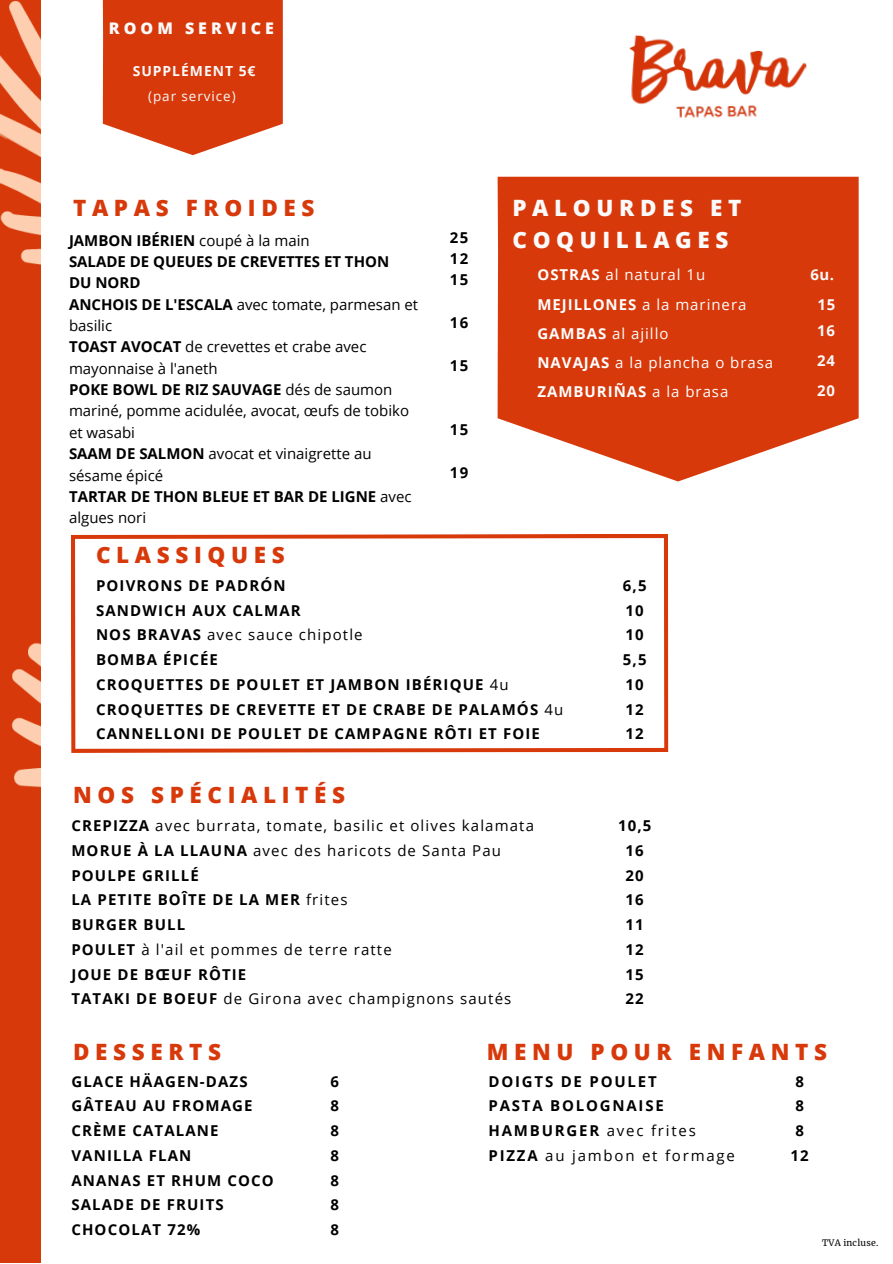
<style>
.page{position:relative;width:893px;height:1264px;background:#fff}
.page>*{position:absolute;margin:0;border:0;box-sizing:border-box;transform-origin:0 0}
.t1{font:800 22.5px "Open Sans";letter-spacing:.25em;color:#d7390b}
.t2{font:800 22.5px/31.5px "Open Sans";letter-spacing:.25em;color:#fafafa}
.t3{font:800 16.05px "Open Sans";letter-spacing:.25em;color:#fafafa}
.t4{font:700 15px/24.8px "Open Sans";letter-spacing:.075em;color:#000}
.t5{font:15px/21.3px "Open Sans";color:#000}
.t6{font:15px/24.8px "Open Sans";letter-spacing:.075em;color:#000}
.t7{font:15px/29.2px "Open Sans";letter-spacing:.065em;color:#fff}
.t8{font:700 15px/24.8px "Open Sans";letter-spacing:.12em;color:#000}
.t9{font:700 15px/29.8px "Open Sans";letter-spacing:.05em;color:#fafafa;text-align:center}
.t10{font:700 13.95px "Open Sans";letter-spacing:.07em;color:#fafafa}
.t11{font:13.5px "Open Sans";letter-spacing:.07em;color:#fafafa}
.t12{font:8.85px "Merriweather";letter-spacing:.025em;color:#000}
.s1{font-weight:700}
.s2{font-weight:400}
</style>
<div class="page">
<img style="left:0;top:0;width:41px;height:1262px">
<img style="left:629px;top:35px;width:178px;height:83px">
<svg style="left:497px;top:177px;width:361px;height:304px;background:#db4d24"></svg>
<svg style="left:103px;top:0;width:180px;height:155px;background:#db4c23"></svg>
<svg style="left:71px;top:534px;width:597px;height:219px"></svg>
<p class="t3" style="left:109px;top:16px;width:166px">ROOM SERVICE</p>
<p class="t10" style="left:133px;top:61px;width:124px">SUPPLÉMENT 5€</p>
<p class="t11" style="left:148px;top:87px;width:89px">(par service)</p>
<h1 class="t1" style="left:73px;top:192px;width:243px">TAPAS FROIDES</h1>
<p class="t5" style="left:69px;top:229px;width:350px"><span class="s1">JAMBON IBÉRIEN</span> coupé à la main<br><span class="s1">SALADE DE QUEUES DE CREVETTES ET THON<br>DU NORD<br>ANCHOIS DE L'ESCALA</span> avec tomate, parmesan et basilic<br><span class="s1">TOAST AVOCAT</span> de crevettes et crabe avec mayonnaise à l'aneth<br><span class="s1">POKE BOWL DE RIZ SAUVAGE</span> dés de saumon mariné, pomme acidulée, avocat, œufs de tobiko et wasabi<br><span class="s1">SAAM DE SALMON</span> avocat et vinaigrette au sésame épicé<br><span class="s1">TARTAR DE THON BLEUE ET BAR DE LIGNE</span> avec algues nori</p>
<h1 class="t1" style="left:96px;top:539px;width:190px">CLASSIQUES</h1>
<p class="t4" style="left:450px;top:226px;width:20px;line-height:21.3px;text-align:justify">25<br>12<br>15</p>
<p class="t4" style="left:450px;top:310px;width:20px">16</p>
<p class="t4" style="left:450px;top:352px;width:20px">15</p>
<p class="t4" style="left:450px;top:417px;width:20px">15</p>
<p class="t4" style="left:450px;top:459px;width:20px">19</p>
<h1 class="t2" style="left:512px;top:192px;width:230px">PALOURDES ET<br>COQUILLAGES</h1>
<p class="t7" style="left:537px;top:260px;width:237px"><span class="s1">OSTRAS</span> al natural 1u<br><span class="s1">MEJILLONES</span> a la marinera<br><span class="s1">GAMBAS</span> al ajillo<br><span class="s1">NAVAJAS</span> a la plancha o brasa<br><span class="s1">ZAMBURIÑAS</span> a la brasa</p>
<p class="t4" style="left:96px;top:572px;width:468px">POIVRONS DE PADRÓN<br>SANDWICH AUX CALMAR<br>NOS BRAVAS <span class="s2">avec sauce chipotle<br></span>BOMBA ÉPICÉE<br>CROQUETTES DE POULET ET JAMBON IBÉRIQUE <span class="s2">4u<br></span>CROQUETTES DE CREVETTE ET DE CRABE DE PALAMÓS <span class="s2">4u<br></span>CANNELLONI DE POULET DE CAMPAGNE RÔTI ET FOIE</p>
<p class="t4" style="left:623px;top:572px;width:25px">6,5<br>10<br>10<br>5,5<br>10<br>12<br>12</p>
<p class="t9" style="left:810px;top:258px;width:26px;line-height:30.3px">6u.<br>15</p>
<p class="t9" style="left:817px;top:315px;width:19px;text-align:justify">16<br>24<br>20</p>
<h1 class="t1" style="left:73px;top:779px;width:273px">NOS SPÉCIALITÉS</h1>
<p class="t6" style="left:71px;top:813px;width:464px"><span class="s1">CREPIZZA</span> avec burrata, tomate, basilic et olives kalamata <span class="s1">MORUE À LA LLAUNA</span> avec des haricots de Santa Pau <span class="s1">POULPE GRILLÉ<br>LA PETITE BOÎTE DE LA MER</span> frites<br><span class="s1">BURGER BULL<br>POULET</span> à l'ail et pommes de terre ratte<br><span class="s1">JOUE DE BŒUF RÔTIE<br>TATAKI DE BOEUF</span> de Girona avec champignons sautés</p>
<h1 class="t1" style="left:73px;top:1035px;width:149px">DESSERTS</h1>
<p class="t4" style="left:71px;top:1068px;width:204px">GLACE HÄAGEN-DAZS<br>GÂTEAU AU FROMAGE<br>CRÈME CATALANE<br>VANILLA FLAN<br>ANANAS ET RHUM COCO<br>SALADE DE FRUITS<br>CHOCOLAT 72%</p>
<p class="t4" style="left:618px;top:813px;width:35px;text-align:center">10,5<br>16<br>20<br>16<br>11<br>12<br>15<br>22</p>
<h1 class="t1" style="left:486px;top:1035px;width:342px">MENU POUR ENFANTS</h1>
<p class="t4" style="left:790px;top:1068px;width:20px;text-align:center">8<br>8<br>8<br>12</p>
<p class="t8" style="left:488px;top:1068px;width:248px">DOIGTS DE POULET<br>PASTA BOLOGNAISE<br>HAMBURGER <span class="s2">avec frites<br></span>PIZZA <span class="s2">au jambon et formage</span></p>
<p class="t4" style="left:330px;top:1068px;width:10px;text-align:justify">6<br>8<br>8<br>8<br>8<br>8<br>8</p>
<p class="t12" style="left:822px;top:1236px;width:58px">TVA incluse.</p>
</div>
